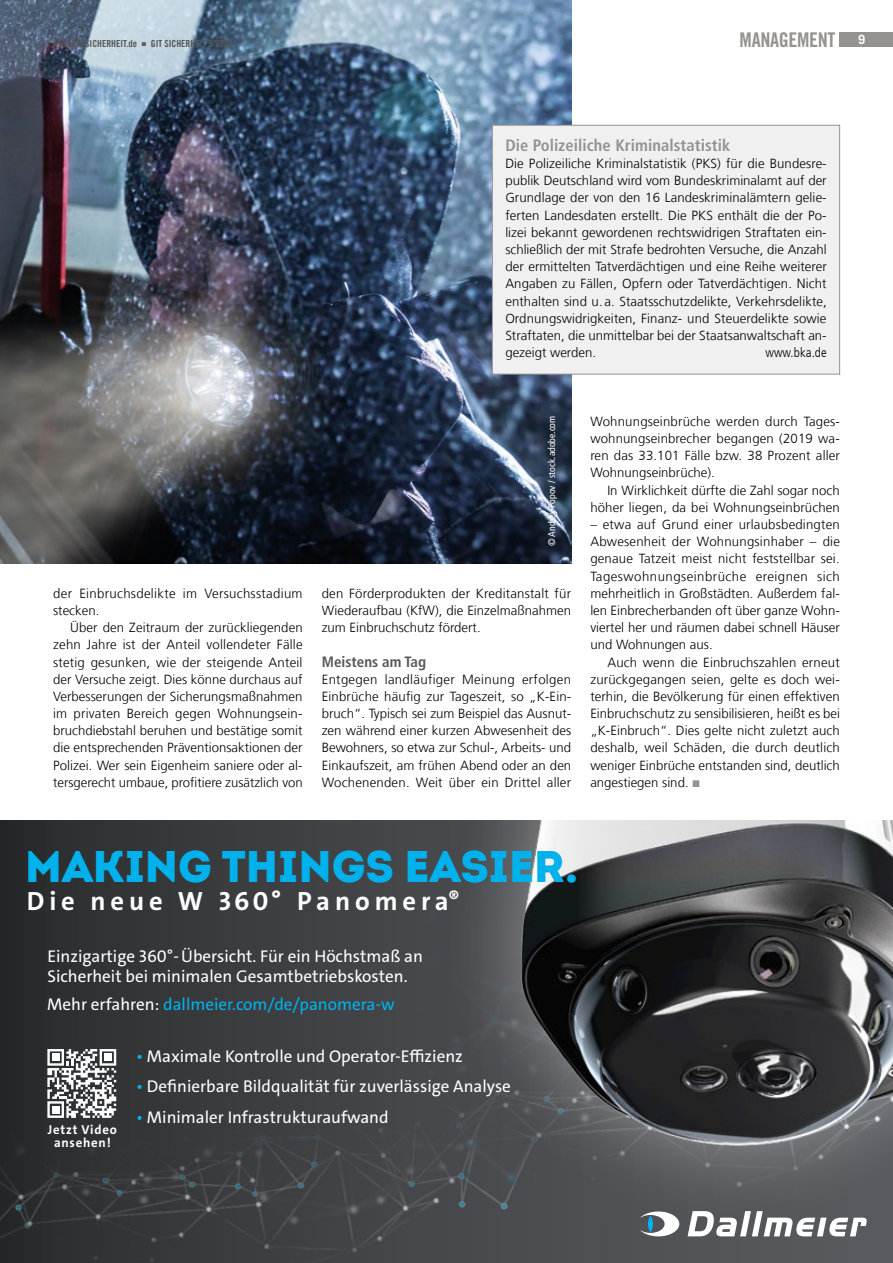
<style>
.page{position:relative;width:893px;height:1263px;background:#fff}
.page>*{position:absolute;margin:0;border:0;box-sizing:border-box;transform-origin:0 0}
.t1{font:44.1px "Intro Black Caps";color:#00b1eb}
.t2{font:700 26.55px "The Sans C4 s";letter-spacing:.185em;color:#fff}
.t3{font:20.25px "Trade Gothic LT Std Bd Cn 20";letter-spacing:-.015em;color:#959291}
.t4{font:17.1px/20.5px "The Sans C4 s";color:#fff}
.t5{font:17.1px "The Sans C4 s";color:#00b1eb}
.t6{font:700 condensed 16.5px "Frutiger LT Com";letter-spacing:.005em;color:#959291}
.t7{font:700 condensed 15px "Frutiger LT Com";color:#575756}
.t8{font:300 13.2px/17.2px "Frutiger LT Com";color:#000;text-align:justify}
.t9{font:300 13.2px/17.2px "Frutiger LT Com";letter-spacing:.025em;color:#000}
.t10{font:300 condensed 13.2px "Frutiger LT Com";letter-spacing:.005em;color:#000}
.t11{font:700 12.9px/12.9px "The Sans C4 s";letter-spacing:.06em;color:#fff;text-align:center}
.t12{font:9.75px "Trade Gothic LT Com Bd Cn 20";color:#575756}
.t13{font:condensed 9.75px "Frutiger LT Com";color:#fff}
.s1{font-family:"Trade Gothic LT Com";font-weight:700;font-size:12.75px;color:#fff}
.s2{color:#959291}
.s3{color:#fff}
.s4{color:#00b1eb}
</style>
<div class="page">
<img style="left:0;top:0;width:571px;height:563px">
<div style="left:492px;top:125px;width:348px;height:249px;background:#f1f0f1"></div>
<div style="left:492px;top:125px;width:348px;height:249px;border:1px solid #959291"></div>
<svg style="left:0;top:821px;width:893px;height:442px;background:#3a3b3e"></svg>
<div style="left:310px;top:885px;width:127px;height:90px;background:#444548"></div>
<img style="left:0;top:975px;width:570px;height:288px">
<svg style="left:47px;top:1049px;width:69px;height:69px"></svg>
<div style="left:52px;top:1054px;width:7px;height:7px;background:#fff"></div>
<div style="left:437px;top:821px;width:456px;height:408px;background:#fff;opacity:.4"></div>
<img style="left:446px;top:821px;width:447px;height:337px">
<svg style="left:688px;top:1211px;width:179px;height:25px"></svg>
<svg style="left:640px;top:1211px;width:39px;height:25px"></svg>
<div style="left:840px;top:32px;width:53px;height:15px;background:#959291"></div>
<p class="t12" style="left:53px;top:38px;width:181px">www.GIT-SICHERHEIT.de ▪ GIT SICHERHEIT 5/2020</p>
<h3 class="t3" style="left:740px;top:27px;width:127px">MANAGEMENT <span class="s1">9</span></h3>
<p class="t6" style="left:505px;top:135px;width:227px">Die Polizeiliche Kriminalstatistik</p>
<p class="t8" style="left:505px;top:155px;width:323px">Die Polizeiliche Kriminalstatistik (PKS) für die Bundesre&shy;publik Deutschland wird vom Bundeskriminalamt auf der Grundlage der von den 16 Landeskriminalämtern gelie&shy;ferten Landesdaten erstellt. Die PKS enthält die der Po&shy;lizei bekannt gewordenen rechtswidrigen Straftaten ein&shy;schließlich der mit Strafe bedrohten Versuche, die Anzahl der ermittelten Tatverdächtigen und eine Reihe weiterer Angaben zu Fällen, Opfern oder Tatverdächtigen. Nicht enthalten sind u. a. Staatsschutzdelikte, Verkehrsdelikte, Ordnungswidrigkeiten, Finanz- und Steuerdelikte sowie Straftaten, die unmittelbar bei der Staatsanwaltschaft an&shy;gezeigt werden.</p>
<p class="t10" style="left:765px;top:345px;width:63px">www.bka.de</p>
<p class="t9" style="left:53px;top:585px;width:251px">der Einbruchsdelikte im Versuchsstadium stecken.</p>
<p class="t8" style="left:53px;top:619px;width:251px;text-indent:17px">Über den Zeitraum der zurückliegenden zehn Jahre ist der Anteil vollendeter Fälle stetig gesunken, wie der steigende Anteil der Versuche zeigt. Dies könne durchaus auf Verbesserungen der Sicherungsmaßnahmen im privaten Bereich gegen Wohnungsein&shy;bruchdiebstahl beruhen und bestätige somit die entsprechenden Präventionsaktionen der Polizei. Wer sein Eigenheim saniere oder al&shy;tersgerecht umbaue, profitiere zusätzlich von</p>
<p class="t13" style="left:546px;top:546px;width:132px;rotate:-90deg">© Andrey Popov / stock.adobe.com</p>
<p class="t8" style="left:322px;top:585px;width:251px">den Förderprodukten der Kreditanstalt für Wiederaufbau (KfW), die Einzelmaßnahmen zum Einbruchschutz fördert.</p>
<p class="t7" style="left:322px;top:652px;width:106px">Meistens am Tag</p>
<p class="t8" style="left:322px;top:671px;width:251px">Entgegen landläufiger Meinung erfolgen Einbrüche häufig zur Tageszeit, so „K-Ein&shy;bruch“. Typisch sei zum Beispiel das Ausnut&shy;zen während einer kurzen Abwesenheit des Bewohners, so etwa zur Schul-, Arbeits- und Einkaufszeit, am frühen Abend oder an den Wochenenden. Weit über ein Drittel aller</p>
<p class="t8" style="left:590px;top:413px;width:251px">Wohnungseinbrüche werden durch Tages&shy;wohnungseinbrecher begangen (2019 wa&shy;ren das 33.101 Fälle bzw. 38 Prozent aller Wohnungseinbrüche).</p>
<p class="t8" style="left:590px;top:481px;width:251px;text-align:right">In Wirklichkeit dürfte die Zahl sogar noch höher liegen, da bei Wohnungseinbrüchen</p>
<p class="t8" style="left:590px;top:516px;width:251px">– etwa auf Grund einer urlaubsbedingten Abwesenheit der Wohnungsinhaber – die genaue Tatzeit meist nicht feststellbar sei.<br>Tageswohnungseinbrüche ereignen sich mehrheitlich in Großstädten. Außerdem fal&shy;len Einbrecherbanden oft über ganze Wohn&shy;viertel her und räumen dabei schnell Häuser und Wohnungen aus.</p>
<p class="t8" style="left:590px;top:653px;width:251px;text-indent:17px">Auch wenn die Einbruchszahlen erneut zurückgegangen seien, gelte es doch wei&shy;terhin, die Bevölkerung für einen effektiven Einbruchschutz zu sensibilisieren, heißt es bei „K-Einbruch“. Dies gelte nicht zuletzt auch deshalb, weil Schäden, die durch deutlich weniger Einbrüche entstanden sind, deutlich angestiegen sind. <span class="s2">◾</span></p>
<h1 class="t1" style="left:25px;top:837px;width:554px">MAKING THINGS EASIER.</h1>
<h2 class="t2" style="left:27px;top:884px;width:434px">Die neue W 360° Panomera<sup>®</sup></h2>
<p class="t4" style="left:47px;top:946px;width:377px">Einzigartige 360°-Übersicht. Für ein Höchstmaß an<br>Sicherheit bei minimalen Gesamtbetriebskosten.</p>
<p class="t5" style="left:47px;top:993px;width:349px"><span class="s3">Mehr erfahren:</span> dallmeier.com/de/panomera-w</p>
<p class="t4" style="left:136px;top:1046px;width:328px"><span class="s4">•</span> Maximale Kontrolle und Operator-Effizienz</p>
<p class="t11" style="left:48px;top:1123px;width:70px">Jetzt Video ansehen!</p>
<p class="t4" style="left:136px;top:1076px;width:376px"><span class="s4">•</span> Definierbare Bildqualität für zuverlässige Analyse</p>
<p class="t4" style="left:136px;top:1107px;width:254px"><span class="s4">•</span> Minimaler Infrastrukturaufwand</p>
</div>
